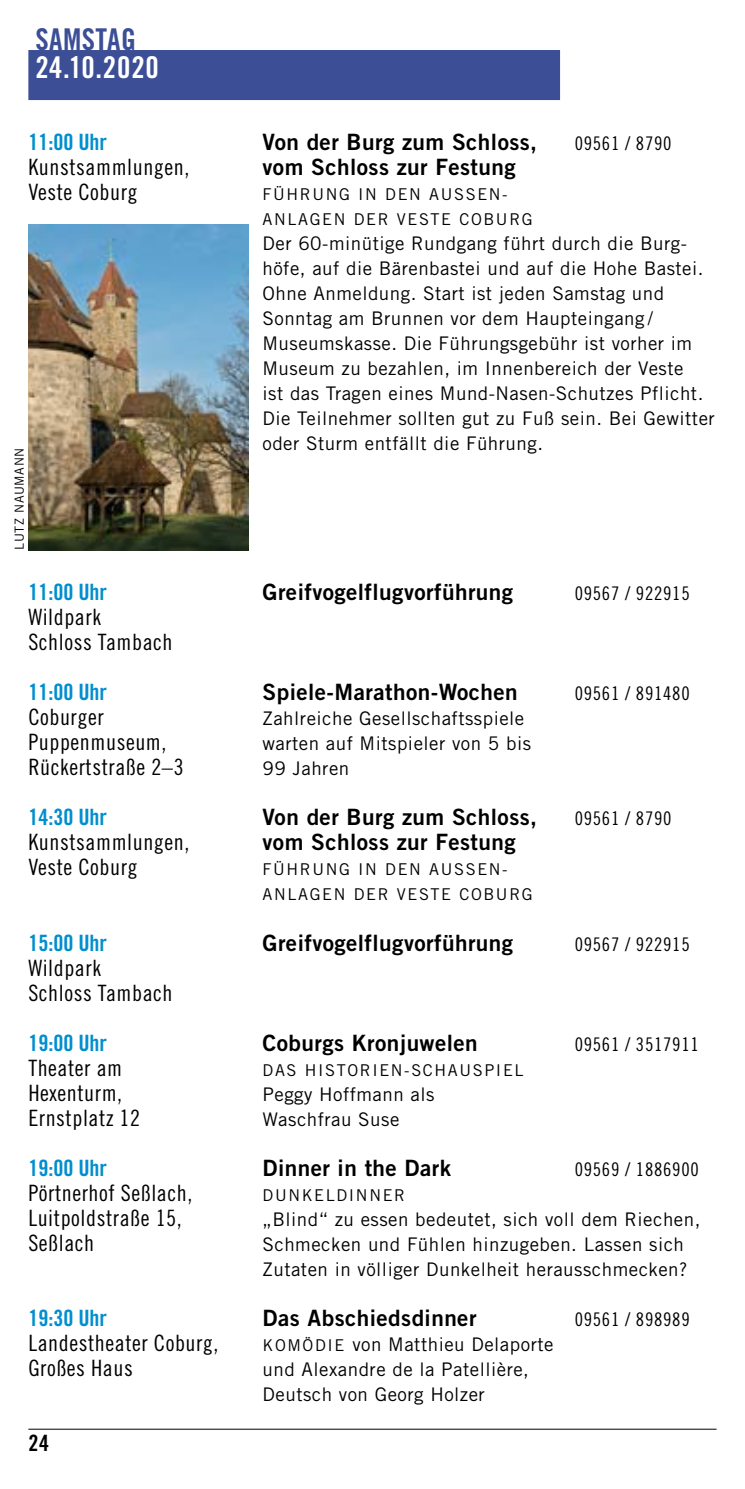
<style>
.page{position:relative;width:745px;height:1489px;background:#fff}
.page>*{position:absolute;margin:0;border:0;box-sizing:border-box;transform-origin:0 0}
.t1{font:30px "Trade Gothic LT Bold Cond Twenty";letter-spacing:.025em;color:#fff}
.t2{font:30px "Trade Gothic LT Bold Cond Twenty";letter-spacing:.015em;color:#3b4e96}
.t3{font:22.5px/25px "Trade Gothic LT Cond Eighteen";letter-spacing:.025em;color:#000}
.t4{font:22.5px "Trade Gothic LT Bold Two";letter-spacing:.02em;color:#000}
.t5{font:22.5px "Trade Gothic LT Bold Cond Twenty";color:#008ecf}
.t6{font:22.5px "Trade Gothic LT Bold Cond Twenty";color:#000}
.t7{font:18.75px/25px "Trade Gothic LT";letter-spacing:.025em;color:#000}
.t8{font:18.75px "Trade Gothic LT Cond Eighteen";letter-spacing:.04em;color:#000}
.t9{font:16.25px "Trade Gothic LT";letter-spacing:.1em;color:#000}
.t10{font:12.5px "Trade Gothic LT";color:#000}
</style>
<div class="page">
<hr style="left:28px;top:1428px;width:688px;height:1px;background:#000">
<div style="left:28px;top:50px;width:531px;height:50px;background:#3b4e96"></div>
<img style="left:28px;top:225px;width:220px;height:325px">
<h1 class="t2" style="left:35px;top:21px;width:102px">Samstag</h1>
<h1 class="t1" style="left:35px;top:49px;width:125px">24.10.2020</h1>
<p class="t5" style="left:28px;top:128px;width:80px">11:00 Uhr</p>
<p class="t4" style="left:262px;top:128px;width:276px">Von der Burg zum Schloss,</p>
<p class="t8" style="left:574px;top:132px;width:98px">09561 / 8790</p>
<p class="t3" style="left:28px;top:154px;width:162px">Kunstsammlungen,</p>
<p class="t4" style="left:262px;top:153px;width:254px">vom Schloss zur Festung</p>
<p class="t3" style="left:28px;top:179px;width:111px">Veste Coburg</p>
<p class="t9" style="left:262px;top:184px;width:38px">Führung</p>
<p class="t9" style="left:358px;top:184px;width:39px">in den</p>
<p class="t9" style="left:429px;top:184px;width:80px">AuSSen-</p>
<p class="t9" style="left:262px;top:209px;width:13px">anlagen</p>
<p class="t9" style="left:353px;top:209px;width:12px">der</p>
<p class="t9" style="left:396px;top:209px;width:22px">Veste</p>
<p class="t9" style="left:459px;top:209px;width:25px">Coburg</p>
<p class="t7" style="left:262px;top:231px;width:453px">Der 60-minütige Rundgang führt durch die Burg&shy;höfe, auf die Bärenbastei und auf die Hohe Bastei.<br>Ohne Anmeldung. Start ist jeden Samstag und Sonntag am Brunnen vor dem Haupteingang / Museumskasse. Die Führungsgebühr ist vorher im Museum zu bezahlen, im Innenbereich der Veste<br>ist das Tragen eines Mund-Nasen-Schutzes Pflicht.<br>Die Teilnehmer sollten gut zu Fuß sein. Bei Gewitter oder Sturm entfällt die Führung.</p>
<p class="t10" style="left:12px;top:550px;width:101px;rotate:-90deg">lutz naumann</p>
<p class="t5" style="left:28px;top:578px;width:80px">11:00 Uhr</p>
<p class="t4" style="left:262px;top:578px;width:252px">Greifvogelflugvorführung</p>
<p class="t8" style="left:574px;top:582px;width:116px">09567 / 922915</p>
<p class="t3" style="left:28px;top:604px;width:146px">Wildpark<br>Schloss Tambach</p>
<p class="t5" style="left:28px;top:678px;width:80px">11:00 Uhr</p>
<p class="t4" style="left:262px;top:678px;width:256px">Spiele-Marathon-Wochen</p>
<p class="t8" style="left:574px;top:682px;width:116px">09561 / 891480</p>
<p class="t3" style="left:28px;top:704px;width:77px">Coburger</p>
<p class="t7" style="left:262px;top:706px;width:263px">Zahlreiche Gesellschaftsspiele</p>
<p class="t3" style="left:28px;top:729px;width:139px">Puppenmuseum,</p>
<p class="t7" style="left:262px;top:731px;width:270px">warten auf Mitspieler von 5 bis</p>
<p class="t3" style="left:28px;top:754px;width:157px">Rückertstraße 2–3</p>
<p class="t7" style="left:262px;top:756px;width:88px">99 Jahren</p>
<p class="t5" style="left:28px;top:803px;width:80px">14:30 Uhr</p>
<p class="t4" style="left:262px;top:803px;width:276px">Von der Burg zum Schloss,</p>
<p class="t8" style="left:574px;top:807px;width:98px">09561 / 8790</p>
<p class="t3" style="left:28px;top:829px;width:162px">Kunstsammlungen,</p>
<p class="t4" style="left:262px;top:828px;width:254px">vom Schloss zur Festung</p>
<p class="t3" style="left:28px;top:854px;width:111px">Veste Coburg</p>
<p class="t9" style="left:262px;top:859px;width:38px">Führung</p>
<p class="t9" style="left:358px;top:859px;width:39px">in den</p>
<p class="t9" style="left:429px;top:859px;width:80px">AuSSen-</p>
<p class="t9" style="left:262px;top:884px;width:12px">anlagen</p>
<p class="t9" style="left:353px;top:884px;width:12px">der</p>
<p class="t9" style="left:396px;top:884px;width:22px">Veste</p>
<p class="t9" style="left:459px;top:884px;width:25px">Coburg</p>
<p class="t5" style="left:28px;top:928px;width:80px">15:00 Uhr</p>
<p class="t4" style="left:262px;top:928px;width:252px">Greifvogelflugvorführung</p>
<p class="t8" style="left:574px;top:932px;width:116px">09567 / 922915</p>
<p class="t3" style="left:28px;top:954px;width:146px">Wildpark<br>Schloss Tambach</p>
<p class="t5" style="left:28px;top:1028px;width:80px">19:00 Uhr</p>
<p class="t4" style="left:262px;top:1028px;width:217px">Coburgs Kronjuwelen</p>
<p class="t8" style="left:574px;top:1032px;width:125px">09561 / 3517911</p>
<p class="t3" style="left:28px;top:1054px;width:95px">Theater am</p>
<p class="t9" style="left:262px;top:1059px;width:67px">Das Historien</p>
<p class="t9" style="left:404px;top:1059px;width:31px">-Schauspiel</p>
<p class="t3" style="left:28px;top:1079px;width:95px">Hexenturm,</p>
<p class="t7" style="left:262px;top:1081px;width:173px">Peggy Hoffmann als</p>
<p class="t3" style="left:28px;top:1104px;width:113px">Ernstplatz 12</p>
<p class="t7" style="left:262px;top:1106px;width:138px">Waschfrau Suse</p>
<p class="t5" style="left:28px;top:1153px;width:80px">19:00 Uhr</p>
<p class="t4" style="left:262px;top:1153px;width:190px">Dinner in the Dark</p>
<p class="t8" style="left:574px;top:1157px;width:125px">09569 / 1886900</p>
<p class="t3" style="left:28px;top:1179px;width:165px">Pörtnerhof Seßlach,</p>
<p class="t9" style="left:262px;top:1184px;width:25px">Dunkeldinner</p>
<p class="t3" style="left:28px;top:1204px;width:155px">Luitpoldstraße 15,</p>
<p class="t7" style="left:262px;top:1206px;width:439px">„Blind“ zu essen bedeutet, sich voll dem Riechen,</p>
<p class="t3" style="left:28px;top:1229px;width:67px">Seßlach</p>
<p class="t7" style="left:262px;top:1231px;width:426px">Schmecken und Fühlen hinzugeben. Lassen sich<br>Zutaten in völliger Dunkelheit herausschmecken?</p>
<p class="t5" style="left:28px;top:1303px;width:80px">19:30 Uhr</p>
<p class="t4" style="left:262px;top:1303px;width:215px">Das Abschiedsdinner</p>
<p class="t8" style="left:574px;top:1307px;width:116px">09561 / 898989</p>
<p class="t3" style="left:28px;top:1329px;width:191px">Landestheater Coburg,</p>
<p class="t9" style="left:262px;top:1334px;width:63px">Komödie</p>
<p class="t7" style="left:352px;top:1331px;width:202px">von Matthieu Delaporte</p>
<p class="t3" style="left:28px;top:1354px;width:106px">Großes Haus</p>
<p class="t7" style="left:262px;top:1356px;width:268px">und Alexandre de la Patellière,<br>Deutsch von Georg Holzer</p>
<p class="t6" style="left:28px;top:1428px;width:22px">24</p>
</div>
